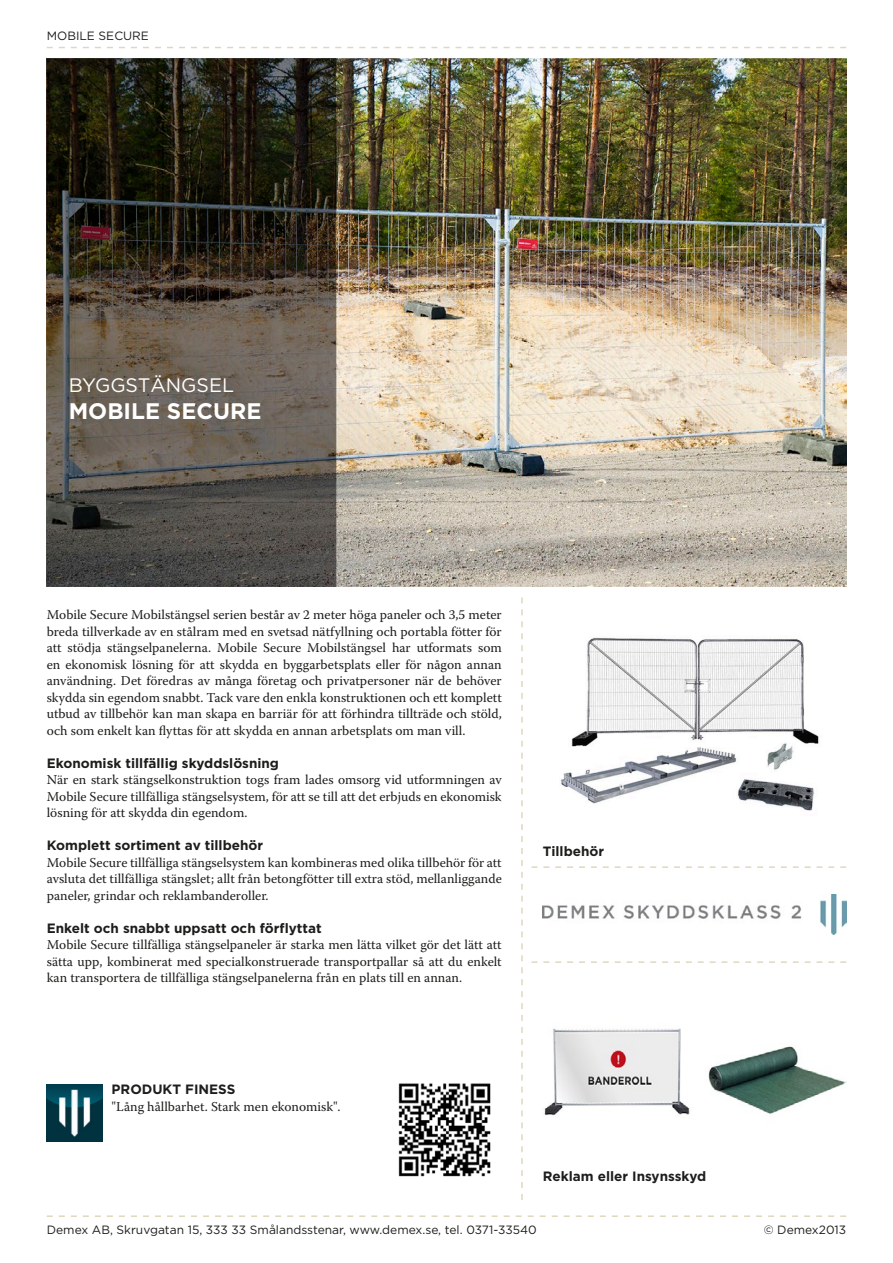
<style>
.page{position:relative;width:893px;height:1263px;background:#fff}
.page>*{position:absolute;margin:0;border:0;box-sizing:border-box;transform-origin:0 0}
.t1{font:700 22.5px "Gotham";color:#fff}
.t2{font:19.5px "Gotham";color:#fff}
.t3{font:13.5px/16.5px "Warnock Pro";color:#1d1d1b;text-align:justify}
.t4{font:700 13.5px "Gotham";color:#1d1d1b}
.t5{font:12px "Gotham";color:#1d1d1b}
</style>
<div class="page">
<svg style="left:47px;top:47px;width:799px;height:1px"></svg>
<svg style="left:47px;top:1215px;width:799px;height:2px"></svg>
<img style="left:543px;top:895px;width:303px;height:40px">
<img style="left:544px;top:1028px;width:302px;height:88px">
<svg style="left:521px;top:597px;width:2px;height:603px"></svg>
<svg style="left:531px;top:866px;width:315px;height:2px"></svg>
<svg style="left:531px;top:961px;width:315px;height:2px"></svg>
<img style="left:47px;top:1084px;width:56px;height:57px">
<img style="left:398px;top:1083px;width:93px;height:94px">
<img style="left:47px;top:59px;width:799px;height:528px">
<img style="left:560px;top:637px;width:259px;height:174px">
<p class="t5" style="left:47px;top:29px;width:104px">MOBILE SECURE</p>
<h2 class="t2" style="left:69px;top:374px;width:167px">BYGGSTÄNGSEL</h2>
<h1 class="t1" style="left:69px;top:398px;width:194px">MOBILE SECURE</h1>
<h2 class="t2" style="left:78px;top:374px;width:190px">STÄNGSELSYSTEM</h2>
<h1 class="t1" style="left:78px;top:398px;width:225px">PORTUGAL GUARD</h1>
<p class="t3" style="left:47px;top:606px;width:457px">Mobile Secure Mobilstängsel serien består av 2 meter höga paneler och 3,5 meter breda tillverkade av en stålram med en svetsad nätfyllning och portabla fötter för att stödja stängselpanelerna. Mobile Secure Mobilstängsel har utformats som en ekonomisk lösning för att skydda en byggarbetsplats eller för någon annan användning. Det föredras av många företag och privatpersoner när de behöver skydda sin egendom snabbt. Tack vare den enkla konstruktionen och ett komplett utbud av tillbehör kan man skapa en barriär för att förhindra tillträde och stöld, och som enkelt kan flyttas för att skydda en annan arbetsplats om man vill.</p>
<p class="t4" style="left:47px;top:755px;width:234px">Ekonomisk tillfällig skyddslösning</p>
<p class="t3" style="left:47px;top:771px;width:456px">När en stark stängselkonstruktion togs fram lades omsorg vid utformningen av Mobile Secure tillfälliga stängselsystem, för att se till att det erbjuds en ekonomisk lösning för att skydda din egendom.</p>
<p class="t4" style="left:47px;top:837px;width:218px">Komplett sortiment av tillbehör</p>
<p class="t3" style="left:47px;top:854px;width:456px">Mobile Secure tillfälliga stängselsystem kan kombineras med olika tillbehör för att avsluta det tillfälliga stängslet; allt från betongfötter till extra stöd, mellanliggande paneler, grindar och reklambanderoller.</p>
<p class="t4" style="left:47px;top:920px;width:276px">Enkelt och snabbt uppsatt och förflyttat</p>
<p class="t3" style="left:47px;top:936px;width:456px">Mobile Secure tillfälliga stängselpaneler är starka men lätta vilket gör det lätt att sätta upp, kombinerat med specialkonstruerade transportpallar så att du enkelt kan transportera de tillfälliga stängselpanelerna från en plats till en annan.</p>
<p class="t4" style="left:112px;top:1082px;width:125px">PRODUKT FINESS</p>
<p class="t3" style="left:112px;top:1098px;width:231px">"Lång hållbarhet. Stark men ekonomisk".</p>
<p class="t4" style="left:543px;top:844px;width:63px">Tillbehör</p>
<p class="t4" style="left:543px;top:1169px;width:165px">Reklam eller Insynsskyd</p>
<p class="t5" style="left:47px;top:1223px;width:492px">Demex AB, Skruvgatan 15, 333 33 Smålandsstenar, www.demex.se, tel. 0371-33540</p>
<p class="t5" style="left:764px;top:1223px;width:84px">© Demex2013</p>
</div>
